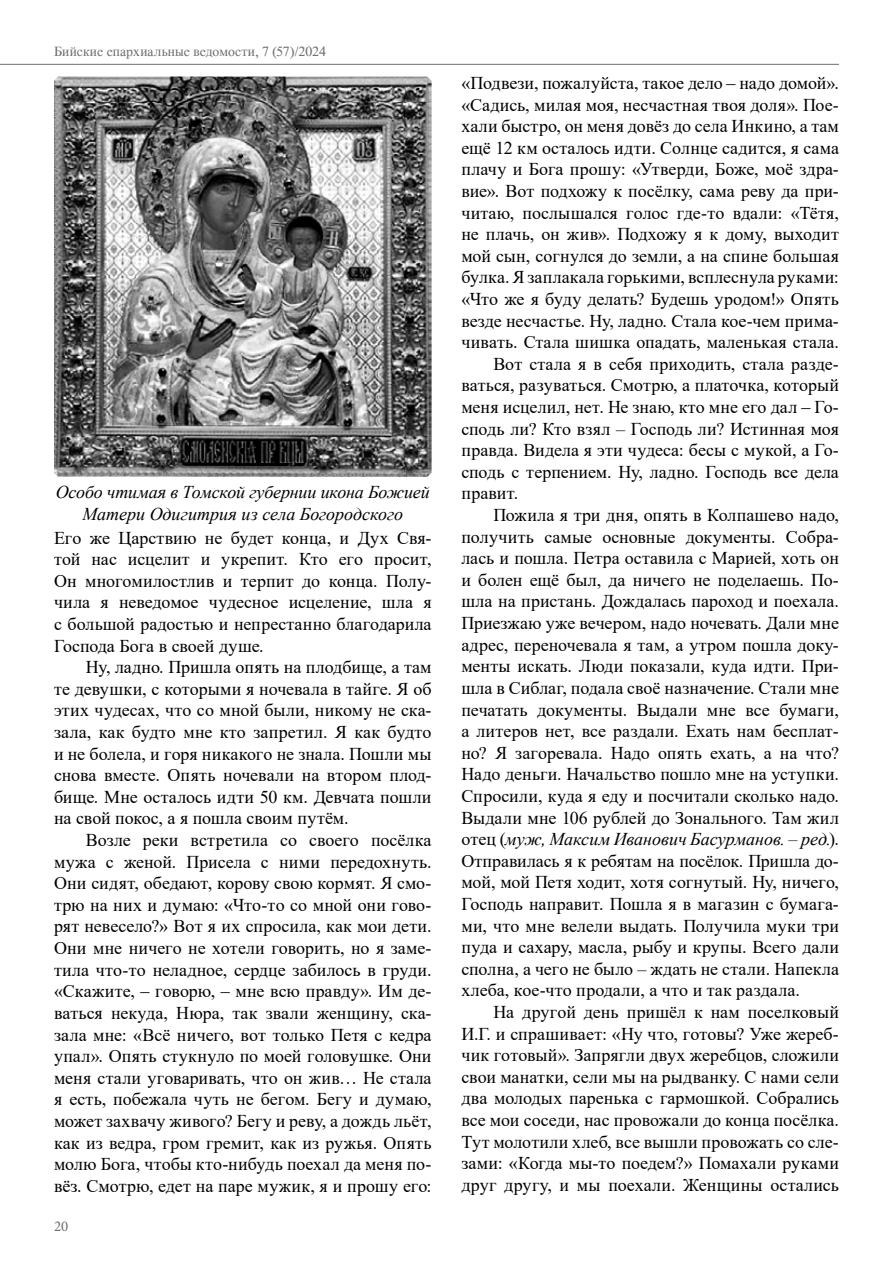
<style>
.page{position:relative;width:893px;height:1263px;background:#fff}
.page>*{position:absolute;margin:0;border:0;box-sizing:border-box;transform-origin:0 0}
.t1{font:18px/21.6px "Times New Roman";color:#000;text-align:justify}
.t2{font:italic 18px/21.6px "Times New Roman";letter-spacing:-.005em;color:#000;text-align:center}
.t3{font:15px "Minion Pro";color:#6d6e71}
.t4{font:13.5px "Time";letter-spacing:.005em;color:#6d6e71}
.s1{font-style:normal}
</style>
<div class="page">
<hr style="left:0;top:64px;width:839px;height:1px;background:#6d6e71">
<img style="left:54px;top:77px;width:378px;height:400px">
<p class="t4" style="left:54px;top:44px;width:274px">Бийские епархиальные ведомости, 7 (57)/2024</p>
<p class="t2" style="left:56px;top:481px;width:376px">Особо чтимая в Томской губернии икона Божией<br>Матери Одигитрия из села Богородского</p>
<p class="t1" style="left:54px;top:526px;width:379px">Его же Царствию не будет конца, и Дух Свя&shy;той нас исцелит и укрепит. Кто его просит, Он многомилостлив и терпит до конца. Полу&shy;чила я неведомое чудесное исцеление, шла я с большой радостью и непрестанно благодарила Господа Бога в своей душе.</p>
<p class="t1" style="left:54px;top:656px;width:379px;text-indent:32px">Ну, ладно. Пришла опять на плодбище, а там те девушки, с которыми я ночевала в тайге. Я об этих чудесах, что со мной были, никому не ска&shy;зала, как будто мне кто запретил. Я как будто и не болела, и горя никакого не знала. Пошли мы снова вместе. Опять ночевали на втором плод&shy;бище. Мне осталось идти 50 км. Девчата пошли на свой покос, а я пошла своим путём.</p>
<p class="t1" style="left:54px;top:829px;width:379px;text-indent:32px">Возле реки встретила со своего посёлка мужа с женой. Присела с ними передохнуть.<br>Они сидят, обедают, корову свою кормят. Я смо&shy;трю на них и думаю: «Что-то со мной они гово&shy;рят невесело?» Вот я их спросила, как мои дети.<br>Они мне ничего не хотели говорить, но я заме&shy;тила что-то неладное, сердце забилось в груди. «Скажите, ‒ говорю, ‒ мне всю правду». Им де&shy;ваться некуда, Нюра, так звали женщину, ска&shy;зала мне: «Всё ничего, вот только Петя с кедра упал». Опять стукнуло по моей головушке. Они меня стали уговаривать, что он жив… Не стала я есть, побежала чуть не бегом. Бегу и думаю, может захвачу живого? Бегу и реву, а дождь льёт, как из ведра, гром гремит, как из ружья. Опять молю Бога, чтобы кто-нибудь поехал да меня по&shy;вёз. Смотрю, едет на паре мужик, я и прошу его:</p>
<p class="t3" style="left:54px;top:1216px;width:16px">20</p>
<p class="t1" style="left:461px;top:72px;width:379px">«Подвези, пожалуйста, такое дело ‒ надо домой».</p>
<p class="t1" style="left:461px;top:93px;width:379px">«Садись, милая моя, несчастная твоя доля». Пое-</p>
<p class="t1" style="left:461px;top:115px;width:379px">хали быстро, он меня довёз до села Инкино, а там</p>
<p class="t1" style="left:461px;top:136px;width:379px">ещё 12 км осталось идти. Солнце садится, я сама</p>
<p class="t1" style="left:461px;top:158px;width:379px">плачу и Бога прошу: «Утверди, Боже, моё здра-</p>
<p class="t1" style="left:461px;top:180px;width:379px">вие». Вот подхожу к посёлку, сама реву да при-</p>
<p class="t1" style="left:461px;top:201px;width:379px">читаю, послышался голос где-то вдали: «Тётя,</p>
<p class="t1" style="left:461px;top:223px;width:379px">не плачь, он жив». Подхожу я к дому, выходит</p>
<p class="t1" style="left:461px;top:244px;width:379px">мой сын, согнулся до земли, а на спине большая</p>
<p class="t1" style="left:461px;top:266px;width:379px">булка. Я заплакала горькими, всплеснула руками:</p>
<p class="t1" style="left:461px;top:288px;width:379px">«Что же я буду делать? Будешь уродом!» Опять</p>
<p class="t1" style="left:461px;top:309px;width:379px">везде несчастье. Ну, ладно. Стала кое-чем прима-</p>
<p class="t1" style="left:461px;top:331px;width:379px">чивать. Стала шишка опадать, маленькая стала.</p>
<p class="t1" style="left:493px;top:352px;width:347px">Вот стала я в себя приходить, стала разде-</p>
<p class="t1" style="left:461px;top:374px;width:379px">ваться, разуваться. Смотрю, а платочка, который</p>
<p class="t1" style="left:461px;top:396px;width:379px">меня исцелил, нет. Не знаю, кто мне его дал ‒ Го-</p>
<p class="t1" style="left:461px;top:417px;width:379px">сподь ли? Кто взял – Господь ли? Истинная моя</p>
<p class="t1" style="left:461px;top:439px;width:379px">правда. Видела я эти чудеса: бесы с мукой, а Го-</p>
<p class="t1" style="left:461px;top:460px;width:379px">сподь с терпением. Ну, ладно. Господь все дела</p>
<p class="t1" style="left:461px;top:482px;width:58px">правит.</p>
<p class="t1" style="left:493px;top:504px;width:347px">Пожила я три дня, опять в Колпашево надо,</p>
<p class="t1" style="left:461px;top:525px;width:379px">получить самые основные документы. Собра-</p>
<p class="t1" style="left:461px;top:547px;width:379px">лась и пошла. Петра оставила с Марией, хоть он</p>
<p class="t1" style="left:461px;top:568px;width:379px">и болен ещё был, да ничего не поделаешь. По-</p>
<p class="t1" style="left:461px;top:590px;width:379px">шла на пристань. Дождалась пароход и поехала.</p>
<p class="t1" style="left:461px;top:612px;width:379px">Приезжаю уже вечером, надо ночевать. Дали мне</p>
<p class="t1" style="left:461px;top:633px;width:379px">адрес, переночевала я там, а утром пошла доку-</p>
<p class="t1" style="left:461px;top:655px;width:379px">менты искать. Люди показали, куда идти. При-</p>
<p class="t1" style="left:461px;top:676px;width:379px">шла в Сиблаг, подала своё назначение. Стали мне</p>
<p class="t1" style="left:461px;top:698px;width:379px">печатать документы. Выдали мне все бумаги,</p>
<p class="t1" style="left:461px;top:720px;width:379px">а литеров нет, все раздали. Ехать нам бесплат-</p>
<p class="t1" style="left:461px;top:741px;width:379px">но? Я загоревала. Надо опять ехать, а на что?</p>
<p class="t1" style="left:461px;top:763px;width:379px">Надо деньги. Начальство пошло мне на уступки.</p>
<p class="t1" style="left:461px;top:784px;width:379px">Спросили, куда я еду и посчитали сколько надо.</p>
<p class="t1" style="left:461px;top:806px;width:379px">Выдали мне 106 рублей до Зонального. Там жил</p>
<p class="t2" style="left:461px;top:828px;width:379px"><span class="s1">отец (</span>муж, Максим Иванович Басурманов. ‒ ред.<span class="s1">).</span></p>
<p class="t1" style="left:461px;top:849px;width:379px">Отправилась я к ребятам на посёлок. Пришла до-</p>
<p class="t1" style="left:461px;top:871px;width:379px">мой, мой Петя ходит, хотя согнутый. Ну, ничего,</p>
<p class="t1" style="left:461px;top:892px;width:379px">Господь направит. Пошла я в магазин с бумага-</p>
<p class="t1" style="left:461px;top:914px;width:379px">ми, что мне велели выдать. Получила муки три</p>
<p class="t1" style="left:461px;top:936px;width:379px">пуда и сахару, масла, рыбу и крупы. Всего дали</p>
<p class="t1" style="left:461px;top:957px;width:379px">сполна, а чего не было – ждать не стали. Напекла</p>
<p class="t1" style="left:461px;top:979px;width:340px">хлеба, кое-что продали, а что и так раздала.</p>
<p class="t1" style="left:493px;top:1000px;width:347px">На другой день пришёл к нам поселковый</p>
<p class="t1" style="left:461px;top:1022px;width:379px">И.Г. и спрашивает: «Ну что, готовы? Уже жереб-</p>
<p class="t1" style="left:461px;top:1044px;width:379px">чик готовый». Запрягли двух жеребцов, сложили</p>
<p class="t1" style="left:461px;top:1065px;width:379px">свои манатки, сели мы на рыдванку. С нами сели</p>
<p class="t1" style="left:461px;top:1087px;width:379px">два молодых паренька с гармошкой. Собрались</p>
<p class="t1" style="left:461px;top:1108px;width:379px">все мои соседи, нас провожали до конца посёлка.</p>
<p class="t1" style="left:461px;top:1130px;width:379px">Тут молотили хлеб, все вышли провожать со сле-</p>
<p class="t1" style="left:461px;top:1152px;width:379px">зами: «Когда мы-то поедем?» Помахали руками</p>
<p class="t1" style="left:461px;top:1173px;width:379px">друг другу, и мы поехали. Женщины остались</p>
</div>
